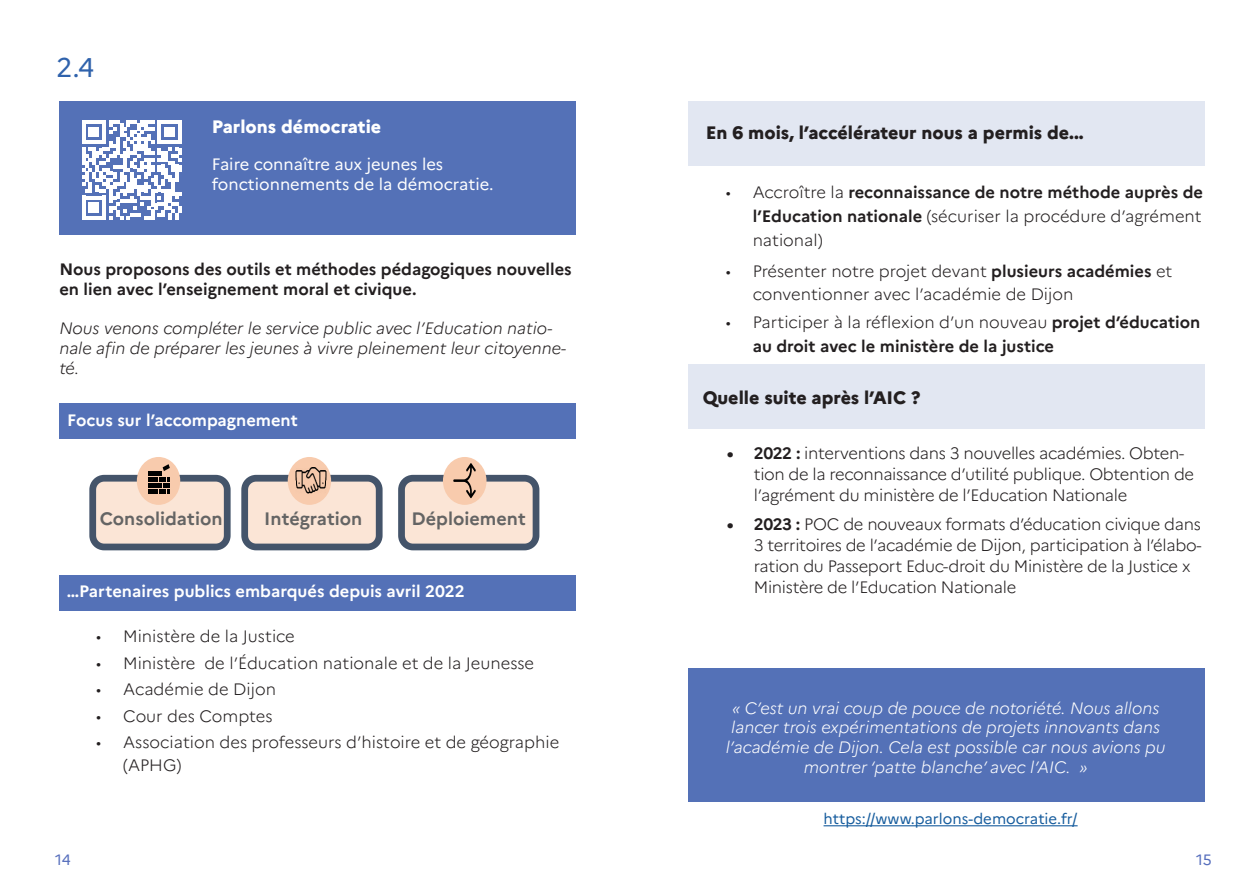
<style>
.page{position:relative;width:1259px;height:893px;background:#fff}
.page>*{position:absolute;margin:0;border:0;box-sizing:border-box;transform-origin:0 0}
.t1{font:27px "Marianne";color:#2f62ac}
.t2{font:800 18px "Marianne";color:#231f20}
.t3{font:700 18px "Marianne";color:#646464}
.t4{font:800 18px "Marianne";color:#fff}
.t5{font:300 16.5px/21px "Marianne";letter-spacing:-.02em;color:#231f20}
.t6{font:700 16.5px/24px "Marianne";color:#231f20}
.t7{font:300 16.5px/22.5px "Marianne";color:#231f20}
.t8{font:italic 300 16.5px/19.8px "Marianne";color:#fff;text-align:center}
.t9{font:italic 300 16.5px/19.8px "Marianne";color:#231f20}
.t10{font:700 16.5px "Marianne";color:#fff}
.t11{font:16.5px/19.8px "Marianne";color:#fff}
.t12{font:15px "Marianne";color:#175d9e}
.t13{font:15px "Marianne";color:#576fbd}
.s1{font-weight:300}
.s2{font-weight:700}
</style>
<div class="page">
<div style="left:59px;top:101px;width:516px;height:134px;background:#5471b7"></div>
<svg style="left:82px;top:120px;width:100px;height:100px"></svg>
<div style="left:59px;top:404px;width:516px;height:35px;background:#5471b7"></div>
<div style="left:59px;top:575px;width:516px;height:35px;background:#5471b7"></div>
<div style="left:398px;top:475px;width:141px;height:75px;background:#fbe5d6;border:7px solid #44546a;border-radius:11px"></div>
<div style="left:89px;top:475px;width:142px;height:75px;background:#fbe5d6;border:7px solid #44546a;border-radius:11px"></div>
<div style="left:241px;top:475px;width:141px;height:75px;background:#fbe5d6;border:7px solid #44546a;border-radius:11px"></div>
<div style="left:288px;top:457px;width:43px;height:48px;background:#f8cbad;border-radius:50%"></div>
<div style="left:137px;top:457px;width:43px;height:48px;background:#f8cbad;border-radius:50%"></div>
<div style="left:443px;top:457px;width:43px;height:48px;background:#f8cbad;border-radius:50%"></div>
<svg style="left:148px;top:464px;width:22px;height:29px"></svg>
<img style="left:295px;top:468px;width:31px;height:26px">
<svg style="left:453px;top:463px;width:23px;height:35px"></svg>
<div style="left:689px;top:668px;width:516px;height:134px;background:#5471b7"></div>
<div style="left:689px;top:364px;width:516px;height:65px;background:#e2e7f2"></div>
<div style="left:689px;top:101px;width:516px;height:65px;background:#e2e7f2"></div>
<hr style="left:823px;top:825px;width:254px;height:1px;background:#175d9e">
<p class="t1" style="left:56px;top:47px;width:40px">2.4</p>
<p class="t4" style="left:212px;top:113px;width:171px">Parlons démocratie</p>
<p class="t11" style="left:212px;top:153px;width:283px">Faire connaître aux jeunes les fonctionnements de la démocratie.</p>
<p class="t6" style="left:59px;top:258px;width:514px;line-height:19.8px">Nous proposons des outils et méthodes pédagogiques nouvelles en lien avec l’enseignement moral et civique.</p>
<p class="t9" style="left:59px;top:317px;width:508px">Nous venons compléter le service public avec l’Education natio&shy;nale afin de préparer les jeunes à vivre pleinement leur citoyenne&shy;té.</p>
<p class="t10" style="left:67px;top:407px;width:232px">Focus sur l’accompagnement</p>
<p class="t3" style="left:100px;top:505px;width:124px">Consolidation</p>
<p class="t3" style="left:264px;top:505px;width:100px">Intégration</p>
<p class="t3" style="left:411px;top:505px;width:116px">Déploiement</p>
<p class="t10" style="left:67px;top:578px;width:399px">…Partenaires publics embarqués depuis avril 2022</p>
<p class="t7" style="left:96px;top:624px;width:200px">• Ministère de la Justice</p>
<p class="t7" style="left:96px;top:650px;width:439px">• Ministère de l’Éducation nationale et de la Jeunesse</p>
<p class="t7" style="left:96px;top:677px;width:181px">• Académie de Dijon</p>
<p class="t7" style="left:96px;top:703px;width:178px">• Cour des Comptes</p>
<p class="t7" style="left:123px;top:730px;width:438px;text-indent:-27px">• Association des professeurs d’histoire et de géographie (APHG)</p>
<p class="t2" style="left:706px;top:119px;width:379px">En 6 mois, l’accélérateur nous a permis de...</p>
<p class="t6" style="left:752px;top:178px;width:452px;text-align:justify;text-indent:-27px"><span class="s1">• Accroître la</span> reconnaissance de notre méthode auprès de l’Education nationale <span class="s1">(sécuriser la procédure d’agrément national)</span></p>
<p class="t7" style="left:752px;top:259px;width:421px;text-indent:-27px">• Présenter notre projet devant <span class="s2">plusieurs académies</span> et conventionner avec l’académie de Dijon</p>
<p class="t6" style="left:752px;top:309px;width:449px;text-indent:-27px"><span class="s1">• Participer à la réflexion d’un nouveau</span> projet d’éducation au droit avec le ministère de la justice</p>
<p class="t2" style="left:702px;top:383px;width:219px">Quelle suite après l’AIC ?</p>
<p class="t5" style="left:754px;top:441px;width:442px;text-indent:-27px"><span class="s2">• 2022 :</span> interventions dans 3 nouvelles académies. Obten&shy;tion de la reconnaissance d’utilité publique. Obtention de l’agrément du ministère de l’Education Nationale</p>
<p class="t5" style="left:754px;top:512px;width:449px;text-indent:-27px"><span class="s2">• 2023 :</span> POC de nouveaux formats d’éducation civique dans 3 territoires de l’académie de Dijon, participation à l’élabo&shy;ration du Passeport Educ-droit du Ministère de la Justice x Ministère de l’Education Nationale</p>
<p class="t8" style="left:726px;top:696px;width:441px">« C’est un vrai coup de pouce de notoriété. Nous allons lancer trois expérimentations de projets innovants dans l’académie de Dijon. Cela est possible car nous avions pu montrer ‘patte blanche’ avec l’AIC. »</p>
<p class="t12" style="left:823px;top:807px;width:256px">https://www.parlons-democratie.fr/</p>
<p class="t13" style="left:55px;top:848px;width:17px">14</p>
<p class="t13" style="left:1196px;top:848px;width:17px">15</p>
</div>
